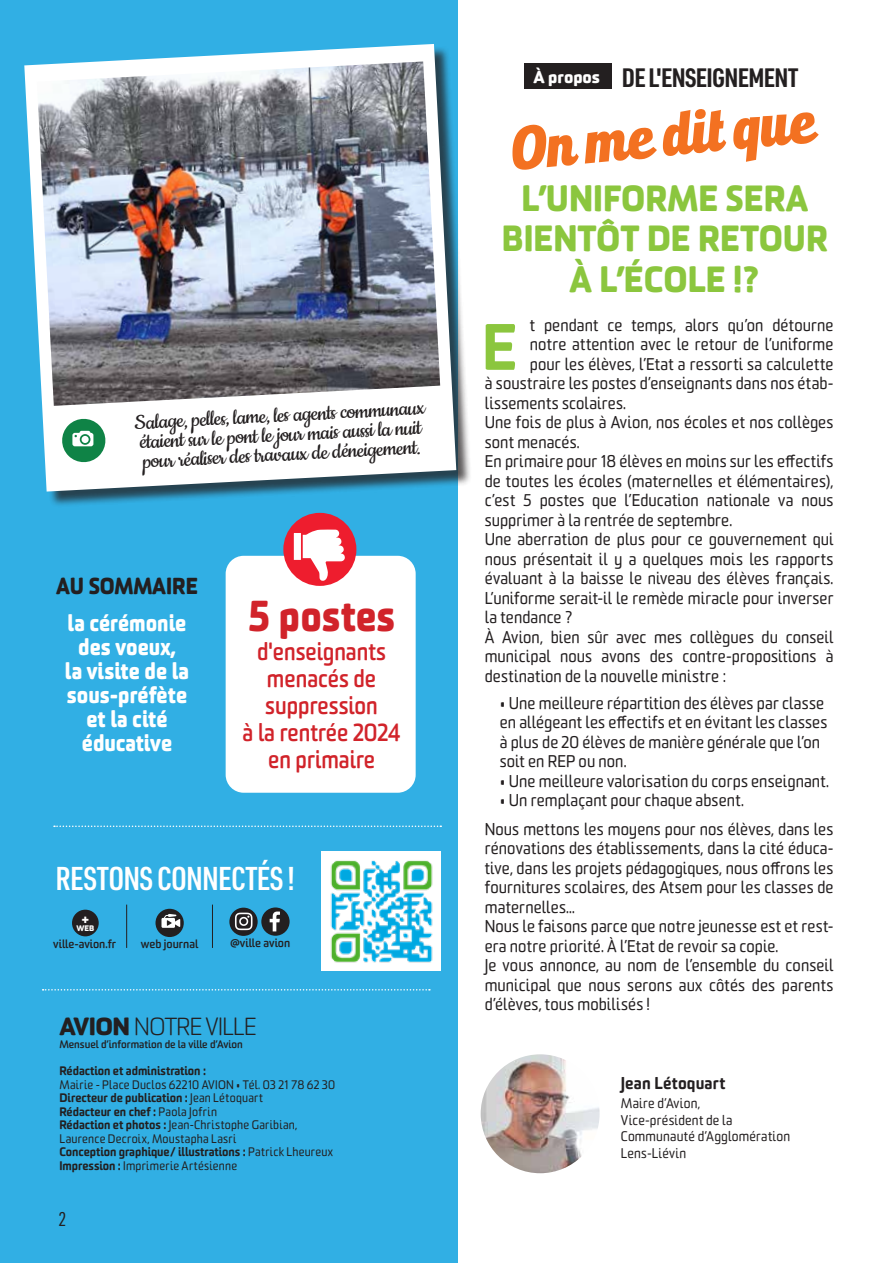
<style>
.page{position:relative;width:893px;height:1263px;background:#fff}
.page>*{position:absolute;margin:0;border:0;box-sizing:border-box;transform-origin:0 0}
.t1{font:900 63.6px "Sommet Rounded";color:#8bc63e;scale:.96 1}
.t2{font:56.55px "Bulletto Killa";color:#f37121;scale:.91 1}
.t3{font:800 42px "Sommet Rounded";color:#d1232a;scale:.9 1}
.t4{font:800 35.4px/40.2px "Sommet Rounded";color:#8bc63e;text-align:center;scale:.93 1}
.t5{font:600 32.4px "URWDIN Cond";letter-spacing:-.025em;color:#fff}
.t6{font:700 26.1px "URWDIN Cond";letter-spacing:-.025em;color:#231f20}
.t7{font:24px/19.5px "Cookie";color:#231f20;scale:1.06 1}
.t8{font:700 24px/27px "Sommet Rounded";color:#d1232a;text-align:center;scale:.9 1}
.t9{font:300 24px "Sommet Rounded";letter-spacing:-.025em;color:#231f20}
.t10{font:800 22.5px/24px "Sommet Rounded";color:#fff;text-align:center;scale:.9 1}
.t11{font:800 22.5px "Sommet Rounded";color:#231f20;scale:.9 1}
.t12{font:19.5px "URWDIN Cond";color:#231f20}
.t13{font:16.5px/19.5px "Sommet Rounded";letter-spacing:.01em;color:#231f20;scale:.96 1}
.t14{font:900 16.5px "Sommet Rounded";letter-spacing:.01em;color:#231f20;scale:.96 1}
.t15{font:800 16.5px "Sommet Rounded";letter-spacing:-.005em;color:#fff}
.t16{font:13.5px/16.5px "Sommet Rounded";letter-spacing:.02em;color:#231f20;scale:.96 1}
.t17{font:12px/13.5px "Sommet Rounded";letter-spacing:.02em;color:#231f20;scale:.96 1}
.t18{font:900 12px "Sommet Rounded";letter-spacing:-.005em;color:#231f20;scale:.96 1}
.t19{font:800 12px "Sommet Rounded";color:#fff}
.t20{font:700 11.4px "Sommet Rounded";color:#231f20}
.t21{font:700 10.5px "Sommet Rounded";color:#231f20}
.t22{font:800 7.8px "Sommet Rounded";color:#fff}
.s1{font-weight:800}
.s2{font-weight:900}
</style>
<div class="page">
<div style="left:0;top:0;width:458px;height:1263px;background:#31afe4"></div>
<img style="left:481px;top:1054px;width:119px;height:119px;border-radius:59px">
<div style="left:226px;top:556px;width:190px;height:237px;background:#fff;border-radius:18px"></div>
<div style="left:283px;top:513px;width:73px;height:73px;background:#ee1d2e;border-radius:50%"></div>
<svg style="left:294px;top:529px;width:51px;height:52px"></svg>
<div style="left:26px;top:46px;width:446px;height:461px;background:#231f20;opacity:.75"></div>
<svg style="left:24px;top:44px;width:432px;height:448px;fill:#fff"></svg>
<img style="left:37px;top:61px;width:403px;height:345px">
<svg style="left:60px;top:417px;width:48px;height:47px;background:#7cbb9a"></svg>
<img style="left:322px;top:851px;width:119px;height:119px">
<div style="left:72px;top:910px;width:27px;height:26px;background:#231f20;border-radius:50%"></div>
<svg style="left:229px;top:908px;width:29px;height:28px"></svg>
<svg style="left:235px;top:913px;width:17px;height:17px"></svg>
<div style="left:261px;top:907px;width:29px;height:29px;background:#231f20;border-radius:50%"></div>
<svg style="left:270px;top:911px;width:10px;height:20px"></svg>
<div style="left:155px;top:909px;width:29px;height:28px;background:#231f20;border-radius:50%"></div>
<div style="left:161px;top:918px;width:14px;height:10px;background:#fff"></div>
<svg style="left:163px;top:914px;width:17px;height:13px"></svg>
<hr style="left:212px;top:904px;width:1px;height:44px;background:#231f20">
<svg style="left:54px;top:825px;width:387px;height:2px"></svg>
<hr style="left:126px;top:904px;width:1px;height:44px;background:#231f20">
<div style="left:525px;top:64px;width:87px;height:25px;background:#231f20"></div>
<svg style="left:43px;top:989px;width:387px;height:1px"></svg>
<h3 class="t7" style="left:134px;top:414px;width:276px;rotate:-3deg">Salage, pelles, lame, les agents communaux étaient sur le pont le jour mais aussi la nuit pour réaliser des travaux de déneigement.</h3>
<h3 class="t11" style="left:56px;top:571px;width:159px">AU SOMMAIRE</h3>
<h3 class="t10" style="left:65px;top:610px;width:139px">la cérémonie des voeux,<br>la visite de la sous-préfète et la cité éducative</h3>
<h3 class="t3" style="left:248px;top:588px;width:165px">5 postes</h3>
<h3 class="t8" style="left:243px;top:637px;width:177px">d'enseignants menacés de suppression<br>à la rentrée 2024 en primaire</h3>
<h3 class="t5" style="left:55px;top:856px;width:241px">RESTONS CONNECTÉS !</h3>
<p class="t19" style="left:81px;top:910px;width:9px">+</p>
<p class="t22" style="left:76px;top:922px;width:19px">WEB</p>
<p class="t20" style="left:53px;top:936px;width:64px">ville-avion.fr</p>
<p class="t20" style="left:141px;top:936px;width:59px">web journal</p>
<p class="t20" style="left:230px;top:935px;width:62px">@ville avion</p>
<h3 class="t9" style="left:60px;top:1012px;width:199px"><span class="s1">AVION</span> NOTRE VILLE</h3>
<p class="t21" style="left:60px;top:1038px;width:185px">Mensuel d’information de la ville d’Avion</p>
<p class="t18" style="left:60px;top:1063px;width:154px">Rédaction et administration :</p>
<p class="t17" style="left:60px;top:1078px;width:289px">Mairie - Place Duclos 62210 AVION • Tél. 03 21 78 62 30<br><span class="s2">Directeur de publication :</span> Jean Létoquart<br><span class="s2">Rédacteur en chef :</span> Paola Jofrin<br><span class="s2">Rédaction et photos :</span> Jean-Christophe Garibian, Laurence Decroix, Moustapha Lasri<br><span class="s2">Conception graphique/ illustrations :</span> Patrick Lheureux <span class="s2">Impression :</span> Imprimerie Artésienne</p>
<p class="t12" style="left:59px;top:1206px;width:10px">2</p>
<p class="t15" style="left:533px;top:66px;width:68px">À propos</p>
<h3 class="t6" style="left:622px;top:60px;width:178px">DE L'ENSEIGNEMENT</h3>
<h2 class="t2" style="left:543px;top:113px;width:269px;rotate:-5deg">■ ▼ ❑◆</h2>
<h3 class="t4" style="left:502px;top:177px;width:352px">L’UNIFORME SERA<br>BIENTÔT DE RETOUR<br>À L’ÉCOLE !?</h3>
<h1 class="t1" style="left:482px;top:305px;width:39px">E</h1>
<p class="t13" style="left:530px;top:315px;width:318px">t pendant ce temps, alors qu’on détourne</p>
<p class="t13" style="left:530px;top:335px;width:318px">notre attention avec le retour de l’uniforme</p>
<p class="t13" style="left:530px;top:354px;width:318px">pour les élèves, l’Etat a ressorti sa calculette</p>
<p class="t13" style="left:485px;top:374px;width:365px">à soustraire les postes d’enseignants dans nos étab-</p>
<p class="t13" style="left:485px;top:393px;width:149px">lissements scolaires.</p>
<p class="t13" style="left:485px;top:413px;width:365px">Une fois de plus à Avion, nos écoles et nos collèges</p>
<p class="t13" style="left:485px;top:432px;width:100px">sont menacés.</p>
<p class="t13" style="left:485px;top:452px;width:365px">En primaire pour 18 élèves en moins sur les effectifs</p>
<p class="t13" style="left:485px;top:471px;width:365px">de toutes les écoles (maternelles et élémentaires),</p>
<p class="t13" style="left:485px;top:491px;width:365px">c’est 5 postes que l’Education nationale va nous</p>
<p class="t13" style="left:485px;top:510px;width:259px">supprimer à la rentrée de septembre.</p>
<p class="t13" style="left:485px;top:530px;width:365px">Une aberration de plus pour ce gouvernement qui</p>
<p class="t13" style="left:485px;top:549px;width:365px">nous présentait il y a quelques mois les rapports</p>
<p class="t13" style="left:485px;top:569px;width:365px">évaluant à la baisse le niveau des élèves français.</p>
<p class="t13" style="left:485px;top:588px;width:365px">L’uniforme serait-il le remède miracle pour inverser</p>
<p class="t13" style="left:485px;top:608px;width:94px">la tendance ?</p>
<p class="t13" style="left:485px;top:627px;width:365px">À Avion, bien sûr avec mes collègues du conseil</p>
<p class="t13" style="left:485px;top:647px;width:365px">municipal nous avons des contre-propositions à</p>
<p class="t13" style="left:485px;top:666px;width:253px">destination de la nouvelle ministre :</p>
<p class="t13" style="left:500px;top:693px;width:343px">• Une meilleure répartition des élèves par classe en allégeant les effectifs et en évitant les classes à plus de 20 élèves de manière générale que l’on soit en REP ou non.</p>
<p class="t13" style="left:500px;top:771px;width:344px">• Une meilleure valorisation du corps enseignant.</p>
<p class="t13" style="left:485px;top:786px;width:365px;line-height:28.5px;text-indent:15px">• Un remplaçant pour chaque absent.<br>Nous mettons les moyens pour nos élèves, dans les</p>
<p class="t13" style="left:485px;top:839px;width:365px">rénovations des établissements, dans la cité éduca&shy;tive, dans les projets pédagogiques, nous offrons les fournitures scolaires, des Atsem pour les classes de maternelles…<br>Nous le faisons parce que notre jeunesse est et rest&shy;era notre priorité. À l’Etat de revoir sa copie.<br>Je vous annonce, au nom de l’ensemble du conseil municipal que nous serons aux côtés des parents d’élèves, tous mobilisés !</p>
<p class="t14" style="left:621px;top:1072px;width:110px">Jean Létoquart</p>
<p class="t16" style="left:621px;top:1095px;width:178px">Maire d’Avion,<br>Vice-président de la<br>Communauté d’Agglomération<br>Lens-Liévin</p>
</div>
